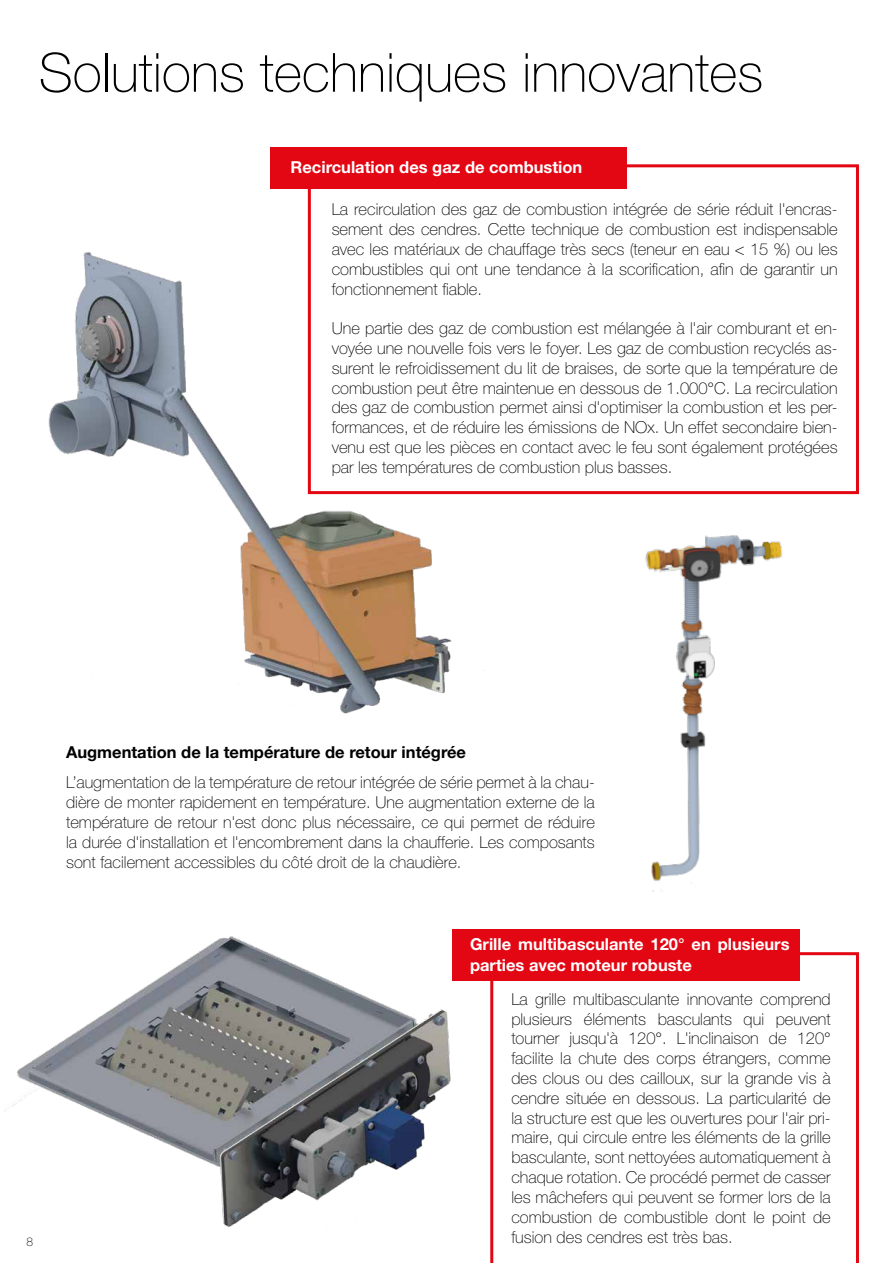
<style>
.page{position:relative;width:893px;height:1263px;background:#fff}
.page>*{position:absolute;margin:0;border:0;box-sizing:border-box;transform-origin:0 0}
.t1{font:100 54px "Helvetica Neue LT Pro";color:#000}
.t2{font:100 16.5px/19.8px "Helvetica Neue LT Pro";color:#000;text-align:justify}
.t3{font:700 16.5px/21px "Helvetica Neue LT Pro";color:#fff}
.t4{font:700 16.5px "Helvetica Neue LT Pro";color:#000}
.t5{font:100 12px "Helvetica Neue LT Pro";color:#000}
</style>
<div class="page">
<img style="left:48px;top:236px;width:445px;height:478px">
<img style="left:4px;top:936px;width:464px;height:291px">
<img style="left:645px;top:535px;width:138px;height:357px">
<div style="left:271px;top:147px;width:356px;height:42px;background:#e30613"></div>
<svg style="left:490px;top:952px;width:369px;height:311px"></svg>
<div style="left:452px;top:929px;width:347px;height:51px;background:#e30613"></div>
<div style="left:308px;top:164px;width:551px;height:330px;border:3px solid #e30613"></div>
<h1 class="t1" style="left:39px;top:40px;width:726px">Solutions techniques innovantes</h1>
<p class="t3" style="left:291px;top:157px;width:293px">Recirculation des gaz de combustion</p>
<p class="t2" style="left:332px;top:199px;width:507px">La recirculation des gaz de combustion intégrée de série réduit l'encras&shy;sement des cendres. Cette technique de combustion est indispensable avec les matériaux de chauffage très secs (teneur en eau &lt; 15 %) ou les combustibles qui ont une tendance à la scorification, afin de garantir un fonctionnement fiable.</p>
<p class="t2" style="left:332px;top:318px;width:508px">Une partie des gaz de combustion est mélangée à l'air comburant et en&shy;voyée une nouvelle fois vers le foyer. Les gaz de combustion recyclés as&shy;surent le refroidissement du lit de braises, de sorte que la température de combustion peut être maintenue en dessous de 1.000°C. La recirculation des gaz de combustion permet ainsi d'optimiser la combustion et les per&shy;formances, et de réduire les émissions de NOx. Un effet secondaire bien&shy;venu est que les pièces en contact avec le feu sont également protégées par les températures de combustion plus basses.</p>
<p class="t5" style="left:26px;top:1235px;width:8px">8</p>
<p class="t4" style="left:66px;top:742px;width:401px">Augmentation de la température de retour intégrée</p>
<p class="t2" style="left:66px;top:772px;width:530px">L’augmentation de la température de retour intégrée de série permet à la chau&shy;dière de monter rapidement en température. Une augmentation externe de la température de retour n'est donc plus nécessaire, ce qui permet de réduire la durée d'installation et l'encombrement dans la chaufferie. Les composants sont facilement accessibles du côté droit de la chaudière.</p>
<p class="t3" style="left:470px;top:933px;width:321px">Grille multibasculante 120° en plusieurs parties avec moteur robuste</p>
<p class="t2" style="left:511px;top:989px;width:321px">La grille multibasculante innovante comprend plusieurs éléments basculants qui peuvent tourner jusqu'à 120°. L'inclinaison de 120° facilite la chute des corps étrangers, comme des clous ou des cailloux, sur la grande vis à cendre située en dessous. La particularité de la structure est que les ouvertures pour l'air pri&shy;maire, qui circule entre les éléments de la grille basculante, sont nettoyées automatiquement à chaque rotation. Ce procédé permet de casser les mâchefers qui peuvent se former lors de la combustion de combustible dont le point de fusion des cendres est très bas.</p>
</div>
